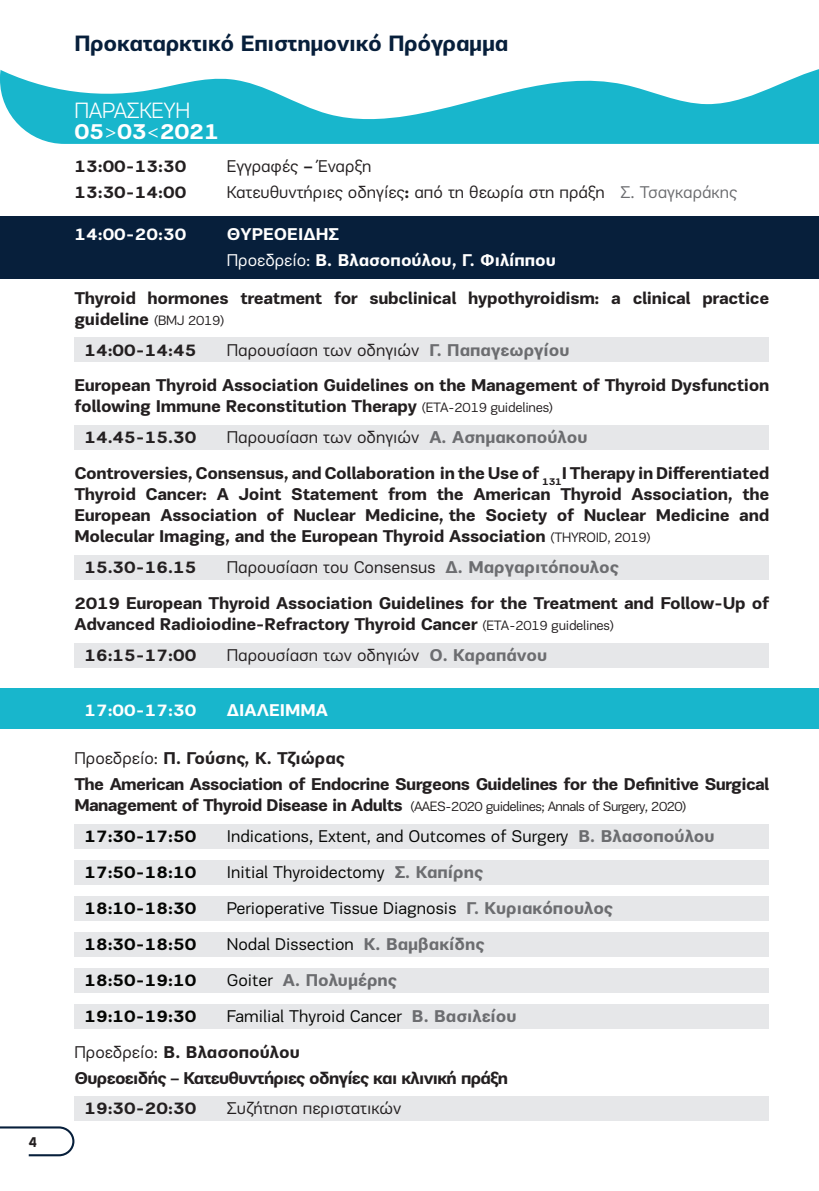
<style>
.page{position:relative;width:819px;height:1191px;background:#fff}
.page>*{position:absolute;margin:0;border:0;box-sizing:border-box;transform-origin:0 0}
.t1{font:700 22.75px "PF Encore Sans Pro";letter-spacing:-.015em;color:#071f3b}
.t2{font:700 22.75px "PF Encore Sans Pro";letter-spacing:-.015em;color:#fff}
.t3{font:300 22.75px "PF Encore Sans Pro";letter-spacing:-.015em;color:#fff}
.t4{font:700 17.5px/21px "PF Encore Sans Pro";letter-spacing:-.02em;color:#231f20}
.t5{font:17.5px/35.9px "PF Encore Sans Pro";color:#040503}
.t6{font:700 17.5px/25.9px "PF Encore Sans Pro";letter-spacing:-.04em;color:#231f20}
.t7{font:17.5px "PF Encore Sans Pro";color:#231f20}
.t8{font:700 17.5px/25.9px "PF Encore Sans Pro";color:#fff}
.t9{font:700 17.5px "PF Encore Sans Pro";color:#040503}
.t10{font:700 17.5px "PF Encore Sans Pro";color:#6c6d70}
.t11{font:700 17.5px "Kautiva Pro";color:#231f20}
.t12{font:14px "PF Encore Sans Pro";letter-spacing:-.04em;color:#231f20}
.s1{font-weight:300}
.s2{font-weight:700}
.s3{color:#6c6d70}
.s4{font-weight:400}
.s5{font-weight:400;font-size:14px}
.s6{font-weight:700;color:#6c6d70}
.s7{font-weight:700;font-size:17.5px}
.s8{font-weight:400;color:#040503}
.s9{color:#231f20}
.s10{font-weight:700;color:#231f20}
</style>
<div class="page">
<div style="left:0;top:216px;width:819px;height:62px;background:#071f3b"></div>
<div style="left:15px;top:121px;width:804px;height:23px;background:#18b6cc"></div>
<svg style="left:0;top:69px;width:819px;height:52px;fill:#18b6cc"></svg>
<div style="left:0;top:689px;width:819px;height:40px;background:#18b6cc"></div>
<svg style="left:0;top:1126px;width:75px;height:31px"></svg>
<div style="left:74px;top:337px;width:695px;height:25px;background:#e6e7e9"></div>
<div style="left:74px;top:425px;width:695px;height:25px;background:#e6e7e9"></div>
<div style="left:74px;top:555px;width:695px;height:25px;background:#e6e7e9"></div>
<div style="left:74px;top:643px;width:695px;height:25px;background:#e6e7e9"></div>
<div style="left:74px;top:824px;width:695px;height:25px;background:#e6e7e9"></div>
<div style="left:74px;top:860px;width:695px;height:25px;background:#e6e7e9"></div>
<div style="left:74px;top:896px;width:695px;height:25px;background:#e6e7e9"></div>
<div style="left:74px;top:931px;width:695px;height:25px;background:#e6e7e9"></div>
<div style="left:74px;top:967px;width:695px;height:25px;background:#e6e7e9"></div>
<div style="left:74px;top:1003px;width:695px;height:25px;background:#e6e7e9"></div>
<div style="left:74px;top:1096px;width:695px;height:25px;background:#e6e7e9"></div>
<p class="t11" style="left:29px;top:1131px;width:9px">4</p>
<h1 class="t1" style="left:74px;top:29px;width:435px">Προκαταρκτικό Επιστημονικό Πρόγραμμα</h1>
<h1 class="t3" style="left:74px;top:97px;width:117px">ΠΑΡΑΣΚΕΥΗ</h1>
<h1 class="t2" style="left:74px;top:117px;width:146px">05<span class="s1">&gt;</span>03<span class="s1">&lt;</span>2021</h1>
<p class="t4" style="left:74px;top:156px;width:113px">13:00-13:30</p>
<p class="t7" style="left:227px;top:156px;width:146px">Εγγραφές <span class="s2">–</span> Έναρξη</p>
<p class="t4" style="left:74px;top:182px;width:113px">13:30-14:00</p>
<p class="t7" style="left:227px;top:182px;width:512px">Κατευθυντήριες οδηγίες<span class="s2">:</span> από τη θεωρία στη πράξη <span class="s3">Σ. Τσαγκαράκης</span></p>
<p class="t8" style="left:74px;top:221px;width:113px">14:00-20:30</p>
<p class="t8" style="left:227px;top:221px;width:331px">ΘΥΡΕΟΕΙΔΗΣ<br><span class="s4">Προεδρείο:</span> Β. Βλασοπούλου, Γ. Φιλίππου</p>
<p class="t4" style="left:74px;top:287px;width:696px">Thyroid hormones treatment for subclinical hypothyroidism: a clinical practice guideline <span class="s5">(BMJ 2019)</span></p>
<p class="t4" style="left:84px;top:339px;width:113px">14:00-14:45</p>
<p class="t4" style="left:74px;top:332px;width:696px;line-height:35.9px;text-indent:152px"><span class="s4">Παρουσίαση των οδηγιών</span> <span class="s3">Γ. Παπαγεωργίου<br></span>European Thyroid Association Guidelines on the Management of Thyroid Dysfunction</p>
<p class="t4" style="left:84px;top:391px;width:470px;line-height:31px;text-indent:-10px">following Immune Reconstitution Therapy <span class="s5">(ΕΤΑ-2019 guidelines)<br></span>14.45-15.30</p>
<p class="t4" style="left:74px;top:420px;width:696px;line-height:35.9px;text-indent:152px"><span class="s4">Παρουσίαση των οδηγιών</span> <span class="s3">Α. Ασημακοπούλου<br></span>Controversies, Consensus, and Collaboration in the Use of <sub>131</sub>I Therapy in Differentiated</p>
<p class="t4" style="left:74px;top:484px;width:696px;text-align:justify">Thyroid Cancer: A Joint Statement from the American Thyroid Association, the European Association of Nuclear Medicine, the Society of Nuclear Medicine and Molecular Imaging, and the European Thyroid Association <span class="s5">(THYROID, 2019)</span></p>
<p class="t4" style="left:84px;top:557px;width:113px">15.30-16.15</p>
<p class="t4" style="left:74px;top:549px;width:696px;line-height:35.9px;text-align:center"><span class="s4">Παρουσίαση του Consensus</span> <span class="s3">Δ. Μαργαριτόπουλος<br></span>2019 European Thyroid Association Guidelines for the Treatment and Follow-Up of</p>
<p class="t4" style="left:84px;top:609px;width:531px;line-height:31px;text-indent:-10px">Advanced Radioiodine-Refractory Thyroid Cancer <span class="s5">(ΕΤΑ-2019 guidelines)<br></span>16:15-17:00</p>
<p class="t7" style="left:227px;top:645px;width:322px">Παρουσίαση των οδηγιών <span class="s6">Ο. Καραπάνου</span></p>
<p class="t8" style="left:84px;top:697px;width:113px">17:00-17:30</p>
<p class="t8" style="left:227px;top:697px;width:103px">ΔΙΑΛΕΙMΜΑ</p>
<p class="t6" style="left:74px;top:745px;width:696px"><span class="s4">Προεδρείο:</span> Π. Γούσης, Κ. Τζιώρας<br>The American Association of Endocrine Surgeons Guidelines for the Definitive Surgical</p>
<p class="t12" style="left:74px;top:798px;width:613px"><span class="s7">Management of Thyroid Disease in Adults</span> (AAES-2020 guidelines; Annals of Surgery, 2020)</p>
<p class="t9" style="left:84px;top:825px;width:113px">17:30-17:50</p>
<p class="t5" style="left:227px;top:818px;width:489px">Indications, Extent, and Outcomes of Surgery <span class="s6">Β. Βλασοπούλου</span></p>
<p class="t9" style="left:84px;top:861px;width:113px">17:50-18:10</p>
<p class="t5" style="left:227px;top:854px;width:257px">Initial Thyroidectomy <span class="s6">Σ. Καπίρης</span></p>
<p class="t9" style="left:84px;top:897px;width:113px">18:10-18:30</p>
<p class="t5" style="left:227px;top:890px;width:387px">Perioperative Tissue Diagnosis <span class="s6">Γ. Κυριακόπουλος</span></p>
<p class="t9" style="left:84px;top:933px;width:113px">18:30-18:50</p>
<p class="t5" style="left:227px;top:926px;width:259px">Nodal Dissection <span class="s6">Κ. Βαμβακίδης</span></p>
<p class="t9" style="left:84px;top:969px;width:113px">18:50-19:10</p>
<p class="t10" style="left:227px;top:969px;width:171px"><span class="s8">Goiter</span> Α. Πολυμέρης</p>
<p class="t9" style="left:84px;top:1004px;width:113px">19:10-19:30</p>
<p class="t5" style="left:74px;top:998px;width:443px;text-indent:152px">Familial Thyroid Cancer <span class="s6">Β. Βασιλείου<br></span><span class="s9">Προεδρείο:</span> <span class="s10">Β. Βλασοπούλου</span></p>
<p class="t6" style="left:84px;top:1062px;width:425px;line-height:31px;text-indent:-10px">Θυρεοειδής – Κατευθυντήριες οδηγίες και κλινική πράξη<br>19:30-20:30</p>
<p class="t7" style="left:227px;top:1098px;width:176px">Συζήτηση περιστατικών</p>
</div>
